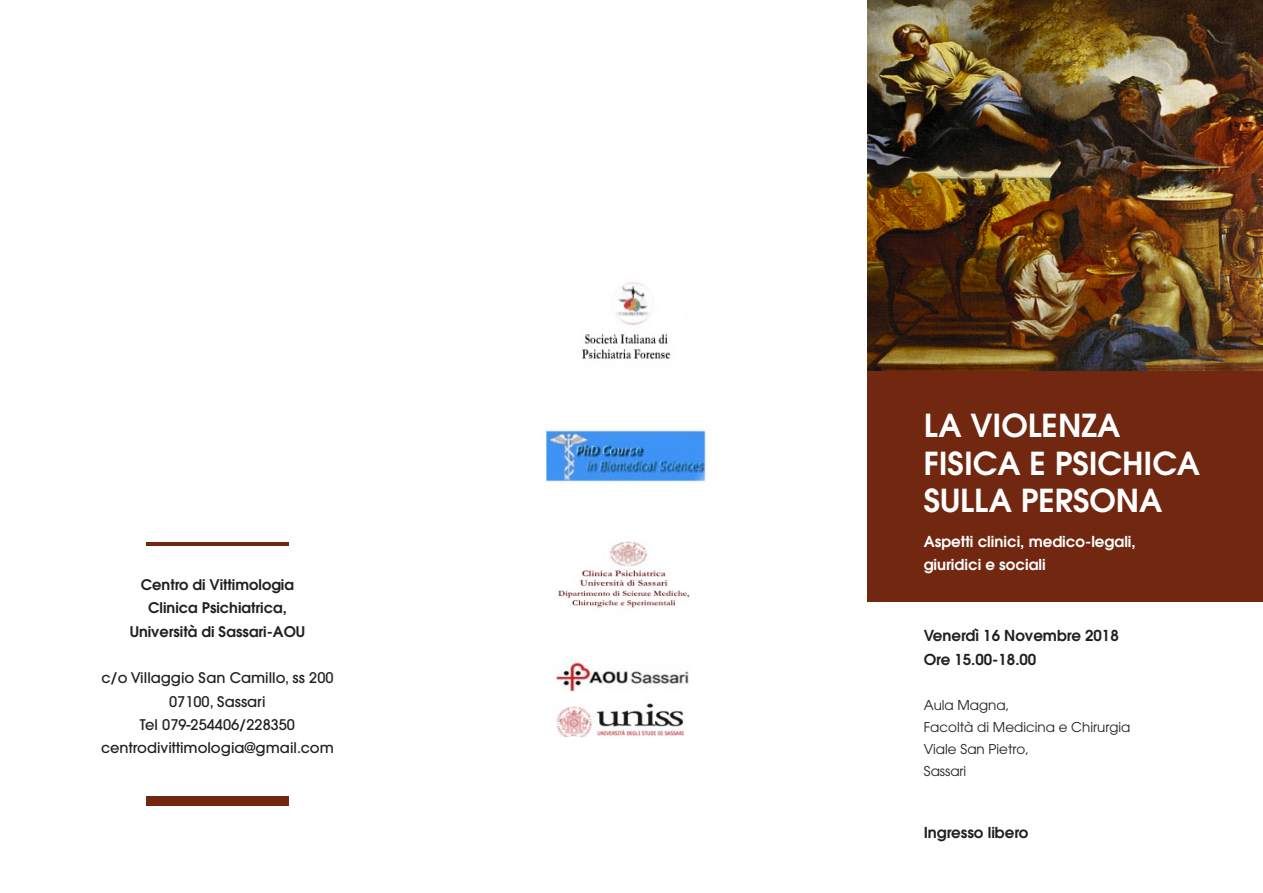
<style>
.page{position:relative;width:1263px;height:893px;background:#fff}
.page>*{position:absolute;margin:0;border:0;box-sizing:border-box;transform-origin:0 0}
.Liste_à_puces{font:600 31.5px/37.8px "ITC Avant Garde Pro";color:#fff}
.Texte_de_la_page{font:600 15px "ITC Avant Garde Pro";color:#231f20}
.Liste_à_puces-2{font:600 15px/22.2px "ITC Avant Garde Pro";color:#fff}
.Texte_de_la_page-2{font:500 14.55px "ITC Avant Garde Pro";color:#231f20}
.Texte_de_la_page-3{font:600 14.55px "ITC Avant Garde Pro";color:#231f20}
.Liste_à_puces-3{font:13.5px "ITC Avant Garde Pro";color:#231f20}
</style>
<div class="page">
<img style="left:867px;top:0;width:396px;height:372px">
<div style="left:867px;top:372px;width:396px;height:230px;background:#722710"></div>
<img style="left:545px;top:429px;width:161px;height:53px">
<img style="left:556px;top:661px;width:133px;height:75px">
<img style="left:582px;top:282px;width:89px;height:77px">
<img style="left:558px;top:541px;width:132px;height:67px">
<div style="left:146px;top:796px;width:143px;height:9px;background:#722810"></div>
<hr style="left:146px;top:542px;width:143px;height:3px;background:#722810">
<p class="Texte_de_la_page-3" style="left:141px;top:575px;width:155px">Centro di Vittimologia</p>
<p class="Texte_de_la_page-3" style="left:148px;top:598px;width:140px">Clinica Psichiatrica,</p>
<p class="Texte_de_la_page-3" style="left:130px;top:621px;width:177px">Università di Sassari-AOU</p>
<p class="Texte_de_la_page-2" style="left:101px;top:668px;width:234px">c/o Villaggio San Camillo, ss 200</p>
<p class="Texte_de_la_page-2" style="left:169px;top:692px;width:98px">07100, Sassari</p>
<p class="Texte_de_la_page-2" style="left:140px;top:715px;width:157px">Tel 079-254406/228350</p>
<p class="Texte_de_la_page-2" style="left:101px;top:738px;width:234px">centrodivittimologia@gmail.com</p>
<p class="Liste_à_puces" style="left:924px;top:406px;width:278px">LA VIOLENZA<br>FISICA E PSICHICA<br>SULLA PERSONA</p>
<p class="Liste_à_puces-2" style="left:924px;top:530px;width:214px">Aspetti clinici, medico-legali, giuridici e sociali</p>
<p class="Texte_de_la_page" style="left:924px;top:626px;width:197px">Venerdì 16 Novembre 2018</p>
<p class="Texte_de_la_page" style="left:924px;top:650px;width:114px">Ore 15.00-18.00</p>
<p class="Liste_à_puces-3" style="left:924px;top:696px;width:87px">Aula Magna,</p>
<p class="Liste_à_puces-3" style="left:924px;top:718px;width:208px">Facoltà di Medicina e Chirurgia</p>
<p class="Liste_à_puces-3" style="left:924px;top:740px;width:107px">Viale San Pietro,</p>
<p class="Liste_à_puces-3" style="left:924px;top:763px;width:44px">Sassari</p>
<p class="Texte_de_la_page" style="left:924px;top:822px;width:106px">Ingresso libero</p>
</div>
